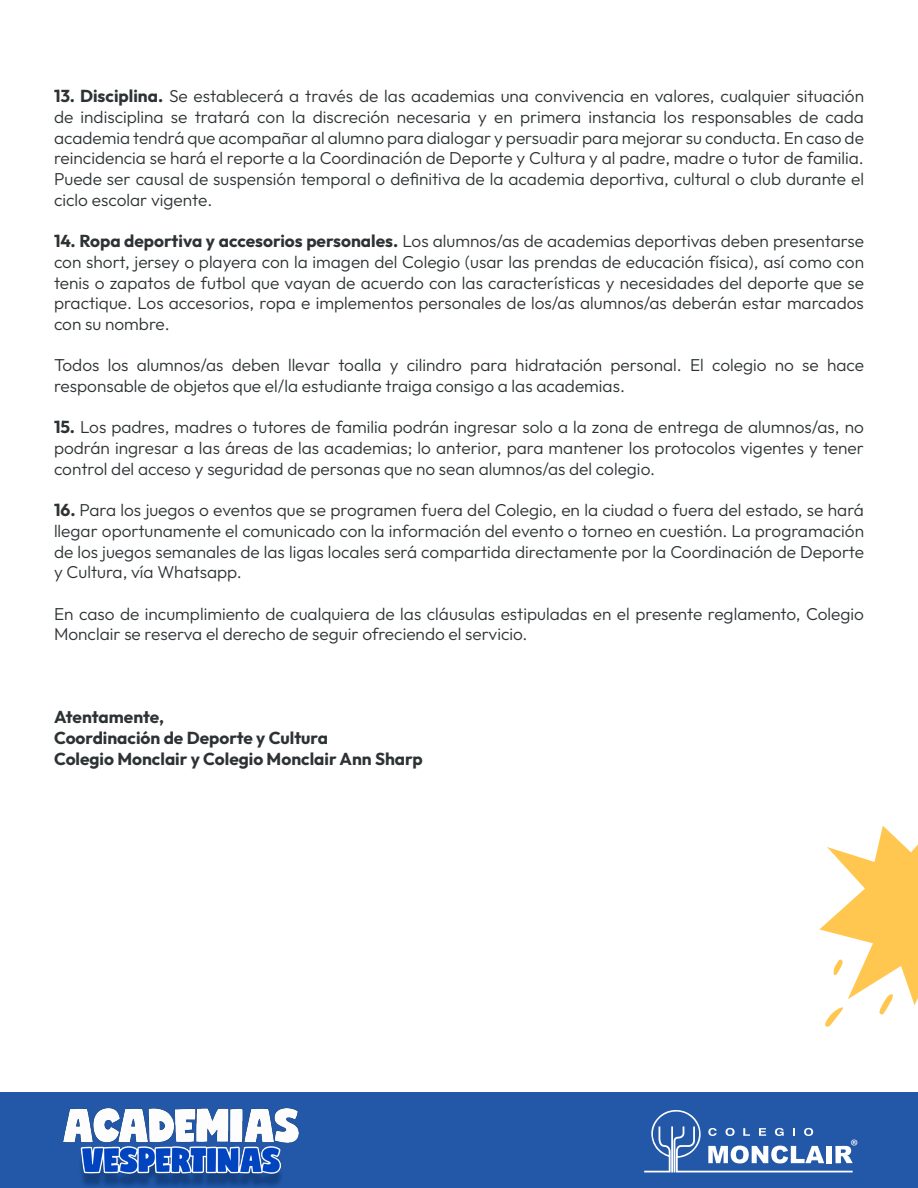
<style>
.page{position:relative;width:918px;height:1188px;background:#fff}
.page>*{position:absolute;margin:0;border:0;box-sizing:border-box;transform-origin:0 0}
.t1{font:18.15px "Myriad Pro";color:#fff}
.t2{font:300 17.25px/20.7px "Outfit";color:#2d3234;text-align:justify}
.t3{font:700 17.25px "Outfit";color:#2d3234}
.s1{font-weight:700}
</style>
<div class="page">
<div style="left:0;top:1093px;width:918px;height:95px;background:#2258a7"></div>
<img style="left:63px;top:1108px;width:235px;height:78px">
<svg style="left:644px;top:1110px;width:209px;height:62px"></svg>
<svg style="left:819px;top:826px;width:99px;height:201px"></svg>
<p class="t2" style="left:54px;top:86px;width:812px"><span class="s1">13. Disciplina.</span> Se establecerá a través de las academias una convivencia en valores, cualquier situación de indisciplina se tratará con la discreción necesaria y en primera instancia los responsables de cada academia tendrá que acompañar al alumno para dialogar y persuadir para mejorar su conducta. En caso de reincidencia se hará el reporte a la Coordinación de Deporte y Cultura y al padre, madre o tutor de familia.<br>Puede ser causal de suspensión temporal o definitiva de la academia deportiva, cultural o club durante el ciclo escolar vigente.</p>
<p class="t2" style="left:54px;top:231px;width:812px"><span class="s1">14. Ropa deportiva y accesorios personales.</span> Los alumnos/as de academias deportivas deben presentarse con short, jersey o playera con la imagen del Colegio (usar las prendas de educación física), así como con tenis o zapatos de futbol que vayan de acuerdo con las características y necesidades del deporte que se practique. Los accesorios, ropa e implementos personales de los/as alumnos/as deberán estar marcados con su nombre.</p>
<p class="t2" style="left:54px;top:355px;width:812px">Todos los alumnos/as deben llevar toalla y cilindro para hidratación personal. El colegio no se hace responsable de objetos que el/la estudiante traiga consigo a las academias.</p>
<p class="t2" style="left:54px;top:417px;width:812px"><span class="s1">15.</span> Los padres, madres o tutores de familia podrán ingresar solo a la zona de entrega de alumnos/as, no podrán ingresar a las áreas de las academias; lo anterior, para mantener los protocolos vigentes y tener control del acceso y seguridad de personas que no sean alumnos/as del colegio.</p>
<p class="t2" style="left:54px;top:500px;width:812px"><span class="s1">16.</span> Para los juegos o eventos que se programen fuera del Colegio, en la ciudad o fuera del estado, se hará llegar oportunamente el comunicado con la información del evento o torneo en cuestión. La programación de los juegos semanales de las ligas locales será compartida directamente por la Coordinación de Deporte y Cultura, vía Whatsapp.</p>
<p class="t2" style="left:54px;top:603px;width:812px">En caso de incumplimiento de cualquiera de las cláusulas estipuladas en el presente reglamento, Colegio<br>Monclair se reserva el derecho de seguir ofreciendo el servicio.</p>
<p class="t3" style="left:54px;top:707px;width:112px">Atentamente,</p>
<p class="t3" style="left:54px;top:728px;width:276px">Coordinación de Deporte y Cultura</p>
<p class="t3" style="left:54px;top:749px;width:370px">Colegio Monclair y Colegio Monclair Ann Sharp</p>
<p class="t1" style="left:851px;top:1135px;width:9px">®</p>
</div>
